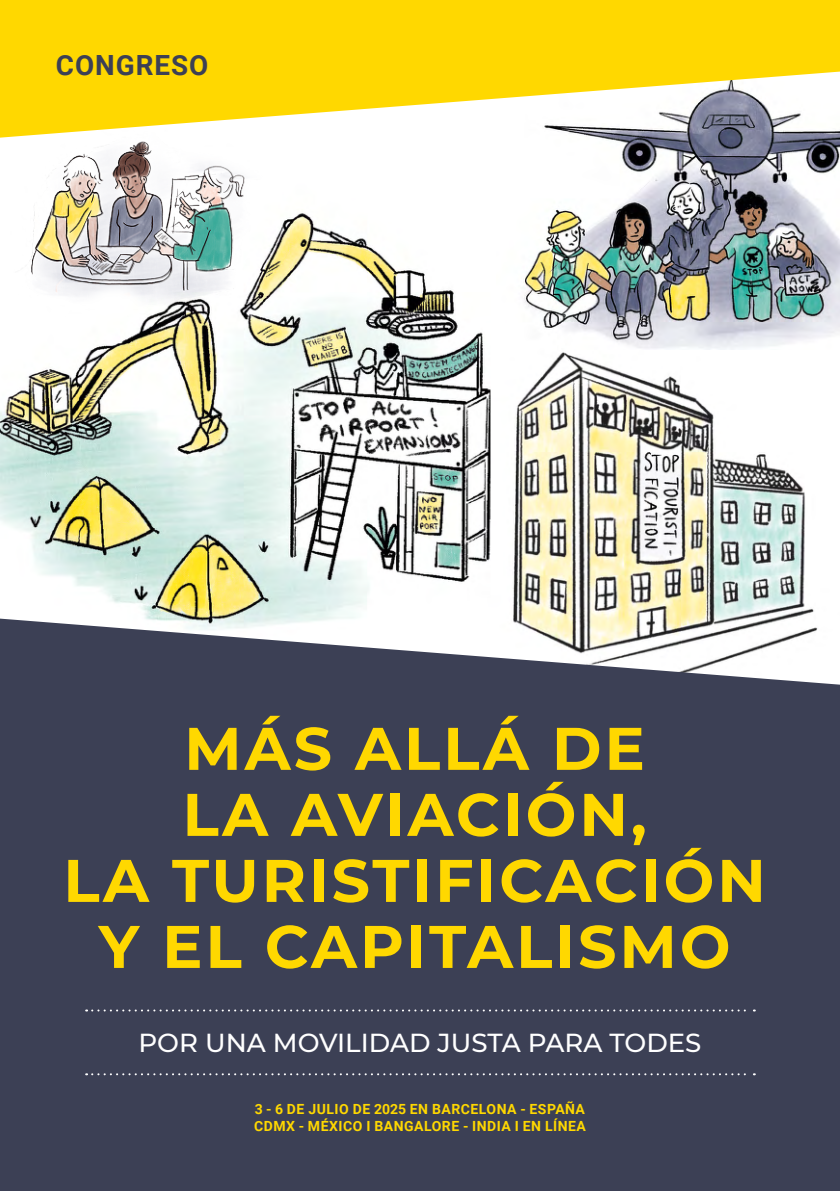
<style>
.page{position:relative;width:840px;height:1191px;background:#fff}
.page>*{position:absolute;margin:0;border:0;box-sizing:border-box;transform-origin:0 0}
.t1{font:700 60px/66px "Montserrat";letter-spacing:.05em;color:#ffd800;text-align:center}
.t2{font:700 27.8px "Roboto";letter-spacing:.035em;color:#3c4055}
.t3{font:500 26px "Montserrat";color:#fff}
.t4{font:700 14px/17.4px "Roboto";letter-spacing:.035em;color:#ffd800}
</style>
<div class="page">
<img style="left:0;top:213px;width:458px;height:405px">
<img style="left:6px;top:141px;width:261px;height:181px">
<img style="left:523px;top:138px;width:316px;height:191px">
<img style="left:434px;top:329px;width:405px;height:289px">
<svg style="left:0;top:0;width:839px;height:138px;fill:#ffd800"></svg>
<div style="left:0;top:618px;width:839px;height:573px;background:#3c4055"></div>
<svg style="left:86px;top:1009px;width:668px;height:2px"></svg>
<svg style="left:86px;top:1073px;width:668px;height:2px"></svg>
<h2 class="t2" style="left:56px;top:45px;width:154px">CONGRESO</h2>
<h1 class="t1" style="left:63px;top:712px;width:703px">MÁS ALLÁ DE<br>LA AVIACIÓN,<br>LA TURISTIFICACIÓN<br>Y EL CAPITALISMO</h1>
<h3 class="t3" style="left:138px;top:1024px;width:564px">POR UNA MOVILIDAD JUSTA PARA TODES</h3>
<p class="t4" style="left:254px;top:1099px;width:333px">3 - 6 DE JULIO DE 2025 EN BARCELONA - ESPAÑA<br>CDMX - MÉXICO I BANGALORE - INDIA I EN LÍNEA</p>
</div>
